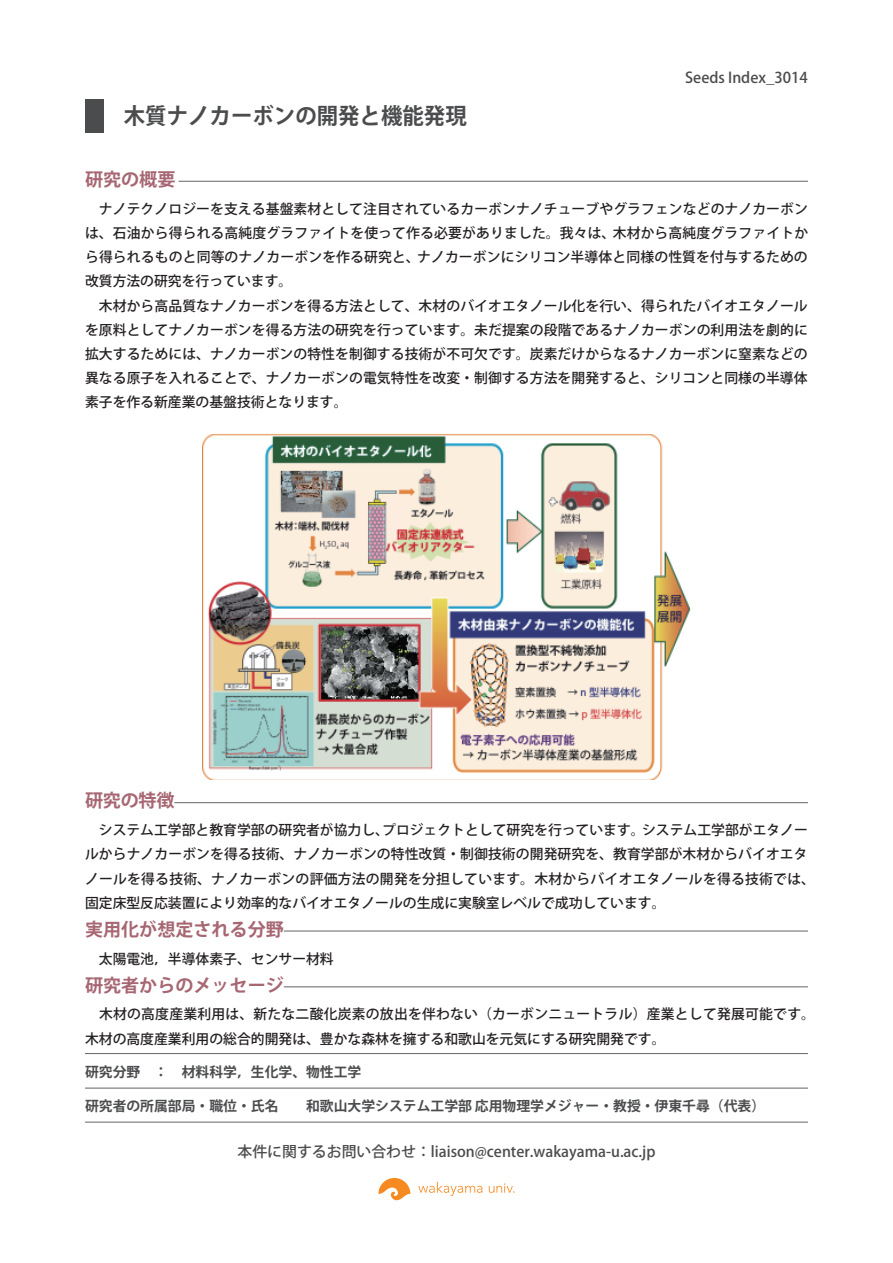
<style>
.page{position:relative;width:893px;height:1263px;background:#fff}
.page>*{position:absolute;margin:0;border:0;box-sizing:border-box;transform-origin:0 0}
.t1{font:700 22.35px "Koz Go Pro";color:#4b4c4d;scale:.96 1}
.t2{font:700 18px "Koz Go Pro";color:#a66672}
.t3{font:500 14.85px "Koz Go Pro";color:#4b4c4d}
.t4{font:500 13.8px/24.2px "Koz Go Pro";letter-spacing:.005em;color:#231f20}
.t5{font:700 13.8px "Koz Go Pro";color:#4b4c4d}
</style>
<div class="page">
<hr style="left:85px;top:1087px;width:723px;height:2px;background:#6c6d70">
<hr style="left:85px;top:1121px;width:723px;height:2px;background:#6c6d70">
<hr style="left:85px;top:1053px;width:723px;height:1px;background:#6c6d70">
<svg style="left:378px;top:1178px;width:32px;height:22px"></svg>
<svg style="left:418px;top:1182px;width:64px;height:14px"></svg>
<svg style="left:489px;top:1183px;width:25px;height:10px"></svg>
<hr style="left:178px;top:181px;width:630px;height:1px;background:#6c6d70">
<hr style="left:174px;top:802px;width:634px;height:1px;background:#6c6d70">
<hr style="left:284px;top:930px;width:524px;height:1px;background:#6c6d70">
<hr style="left:284px;top:986px;width:524px;height:1px;background:#6c6d70">
<div style="left:85px;top:99px;width:18px;height:33px;background:#4b4c4d"></div>
<img style="left:202px;top:434px;width:489px;height:346px">
<h1 class="t1" style="left:124px;top:102px;width:359px">木質ナノカーボンの開発と機能発現</h1>
<p class="t3" style="left:685px;top:68px;width:124px">Seeds Index_3014</p>
<h2 class="t2" style="left:85px;top:168px;width:92px">研究の概要</h2>
<p class="t4" style="left:85px;top:197px;width:725px;text-align:right">　ナノテクノロジーを支える基盤素材として注目されているカーボンナノチューブやグラフェンなどのナノカーボン木材から高純度グラファイトか</p>
<p class="t4" style="left:417px;top:222px;width:392px;text-indent:-332px">は、石油から得られる高純度グラファイトを使って作る必要がありました。我々は、<br>ナノカーボンにシリコン半導体と同様の性質を付与するための</p>
<p class="t4" style="left:85px;top:246px;width:724px">ら得られるものと同等のナノカーボンを作る研究と、<br>改質方法の研究を行っています。<br>　木材から高品質なナノカーボンを得る方法として、木材のバイオエタノール化を行い、得られたバイオエタノールを原料としてナノカーボンを得る方法の研究を行っています。未だ提案の段階であるナノカーボンの利用法を劇的に拡大するためには、ナノカーボンの特性を制御する技術が不可欠です。炭素だけからなるナノカーボンに窒素などの異なる原子を入れることで、ナノカーボンの電気特性を改変・制御する方法を開発すると、シリコンと同様の半導体素子を作る新産業の基盤技術となります。</p>
<h2 class="t2" style="left:85px;top:789px;width:91px">研究の特徴</h2>
<p class="t4" style="left:382px;top:819px;width:264px">プロジェクトとして研究を行っています。</p>
<p class="t4" style="left:85px;top:819px;width:731px">　システム工学部と教育学部の研究者が協力し、<br>ルからナノカーボンを得る技術、ナノカーボンの特性改質・制御技術の開発研究を、教育学部が木材からバイオエタノールを得る技術、ナノカーボンの評価方法の開発を分担しています。木材からバイオエタノールを得る技術では、固定床型反応装置により効率的なバイオエタノールの生成に実験室レベルで成功しています。</p>
<h2 class="t2" style="left:85px;top:917px;width:200px">実用化が想定される分野</h2>
<p class="t4" style="left:85px;top:947px;width:250px">　太陽電池，半導体素子、センサー材料</p>
<h2 class="t2" style="left:85px;top:973px;width:200px">研究者からのメッセージ</h2>
<p class="t4" style="left:85px;top:1003px;width:731px">　木材の高度産業利用は、新たな二酸化炭素の放出を伴わない（カーボンニュートラル）産業として発展可能です。木材の高度産業利用の総合的開発は、豊かな森林を擁する和歌山を元気にする研究開発です。</p>
<p class="t4" style="left:642px;top:819px;width:167px">システム工学部がエタノー</p>
<p class="t5" style="left:85px;top:1063px;width:278px">研究分野　：　材料科学，生化学、物性工学</p>
<p class="t5" style="left:85px;top:1097px;width:682px">研究者の所属部局・職位・氏名　　和歌山大学システム工学部応用物理学メジャー・教授・伊東千尋（代表(</p>
<p class="t3" style="left:237px;top:1142px;width:419px">本件に関するお問い合わせ：liaison@center.wakayama .u- a c j p.</p>
</div>
